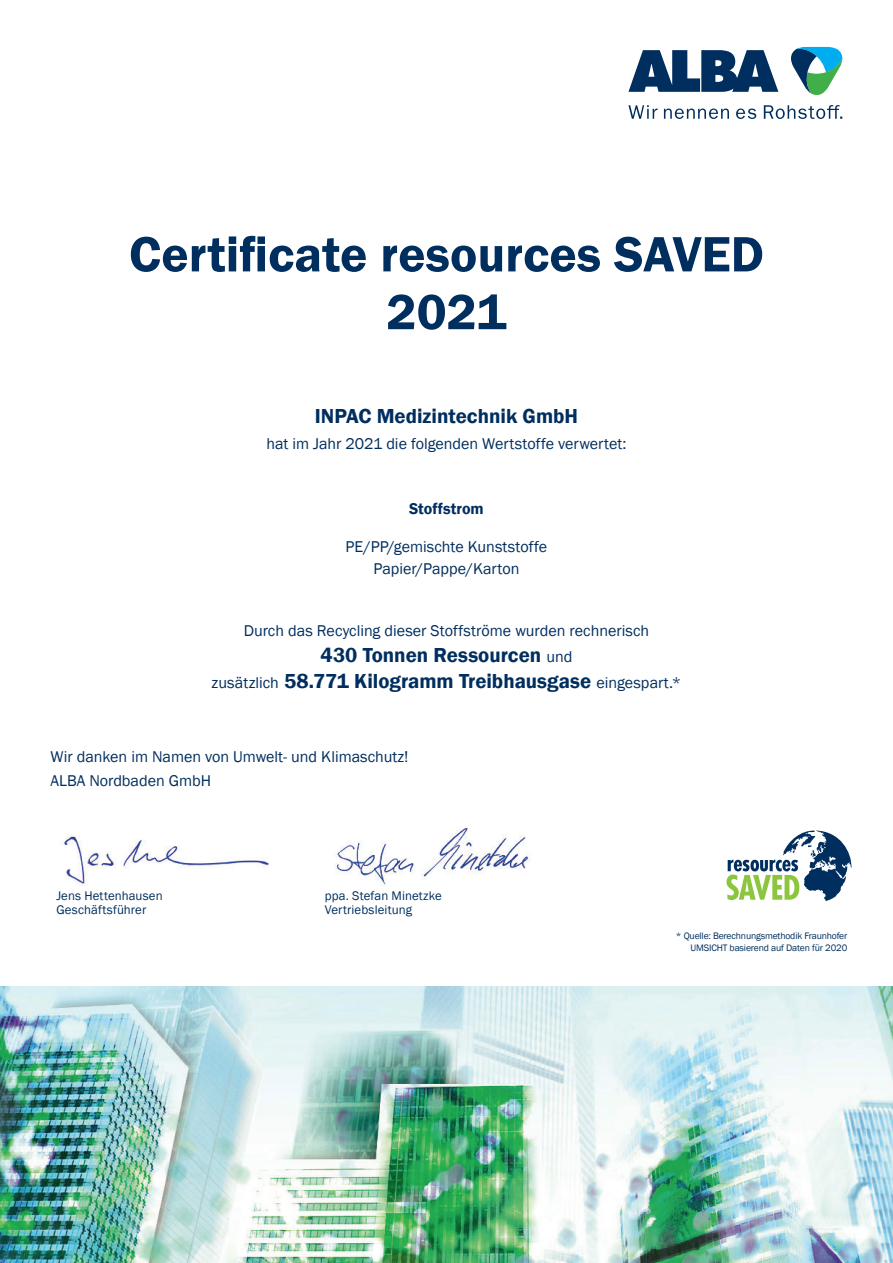
<style>
.page{position:relative;width:893px;height:1263px;background:#fff}
.page>*{position:absolute;margin:0;border:0;box-sizing:border-box;transform-origin:0 0}
.t1{font:600 51.3px/57.8px "Franklin Gothic";color:#002e5e;text-align:center}
.t2{font:600 20.85px/25.7px "Franklin Gothic";color:#002e5e;text-align:center}
.t3{font:16.05px/22.8px "Franklin Gothic";color:#002e5e;text-align:center}
.t4{font:600 16.05px "Franklin Gothic";color:#002e5e}
.t5{font:12.9px/14.4px "Franklin Gothic";letter-spacing:.01em;color:#002e5e}
.t6{font:9.6px/11.6px "Franklin Gothic";letter-spacing:-.015em;color:#002e5e;text-align:right}
.s1{font-weight:400;font-size:16.05px}
</style>
<div class="page">
<svg style="left:726px;top:830px;width:125px;height:71px"></svg>
<svg style="left:628px;top:105px;width:30px;height:14px"></svg>
<svg style="left:664px;top:109px;width:65px;height:10px"></svg>
<svg style="left:736px;top:109px;width:20px;height:10px"></svg>
<svg style="left:764px;top:105px;width:78px;height:14px"></svg>
<svg style="left:791px;top:47px;width:51px;height:48px"></svg>
<svg style="left:628px;top:50px;width:150px;height:42px"></svg>
<img style="left:0;top:986px;width:893px;height:277px">
<img style="left:334px;top:828px;width:197px;height:58px">
<img style="left:60px;top:835px;width:209px;height:51px">
<h1 class="t1" style="left:129px;top:226px;width:636px">Certificate resources SAVED<br>2021</h1>
<p class="t2" style="left:315px;top:404px;width:265px">INPAC Medizintechnik GmbH</p>
<p class="t3" style="left:266px;top:433px;width:362px">hat im Jahr 2021 die folgenden Wertstoffe verwertet:</p>
<p class="t4" style="left:409px;top:499px;width:76px">Stoffstrom</p>
<p class="t3" style="left:346px;top:535px;width:203px">PE/PP/gemischte Kunststoffe<br>Papier/Pappe/Karton</p>
<p class="t3" style="left:244px;top:620px;width:407px">Durch das Recycling dieser Stoffströme wurden rechnerisch</p>
<p class="t2" style="left:212px;top:642px;width:471px">430 Tonnen Ressourcen <span class="s1">und<br>zusätzlich</span> 58.771 Kilogramm Treibhausgase <span class="s1">eingespart.*</span></p>
<p class="t3" style="left:51px;top:745px;width:359px;line-height:24px;text-align:left">Wir danken im Namen von Umwelt- und Klimaschutz!<br>ALBA Nordbaden GmbH</p>
<p class="t5" style="left:56px;top:888px;width:108px">Jens Hettenhausen<br>Geschäftsführer</p>
<p class="t5" style="left:325px;top:888px;width:119px">ppa. Stefan Minetzke<br>Vertriebsleitung</p>
<p class="t6" style="left:676px;top:930px;width:173px">* Quelle: Berechnungsmethodik Fraunhofer<br>UMSICHT basierend auf Daten für 2020</p>
</div>
